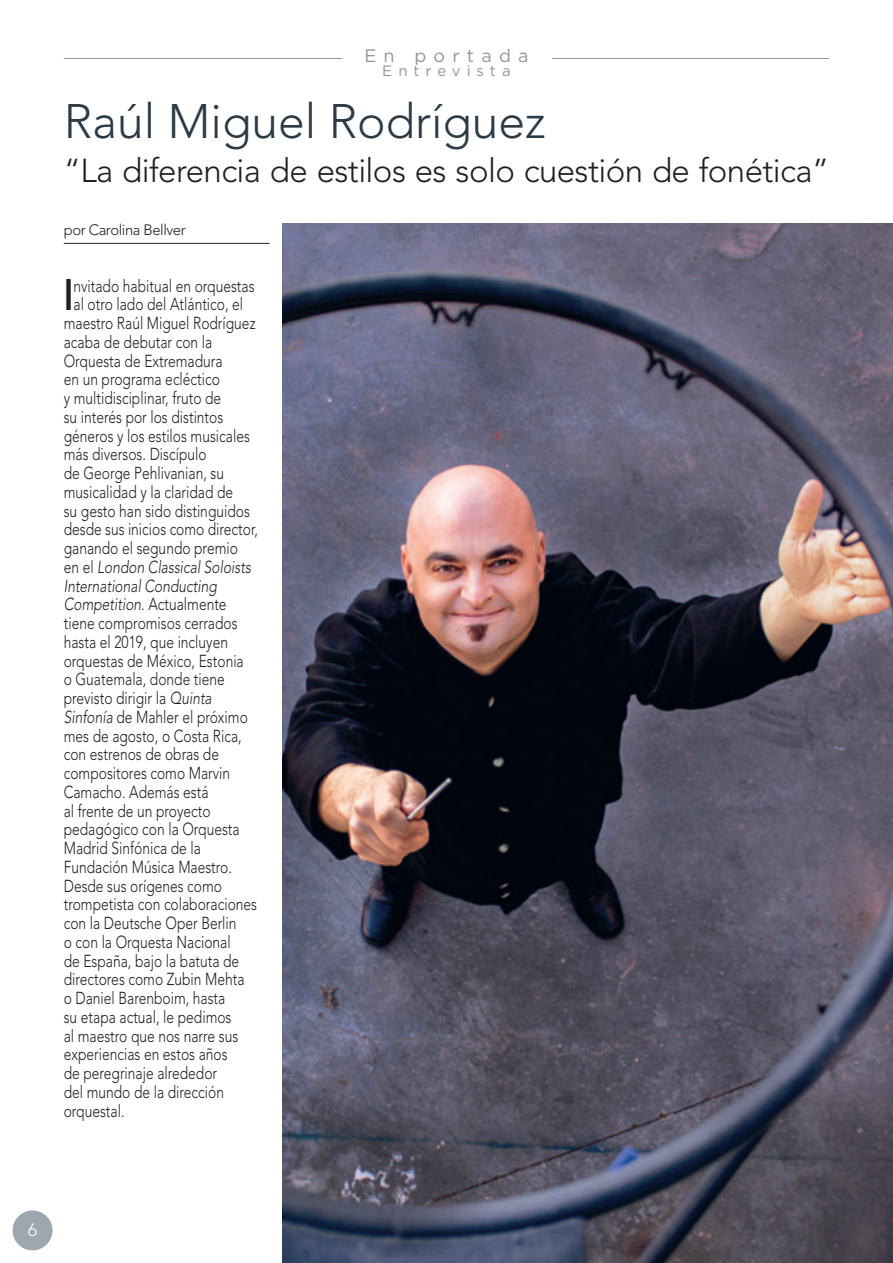
<style>
.page{position:relative;width:893px;height:1263px;background:#fff}
.page>*{position:absolute;margin:0;border:0;box-sizing:border-box;transform-origin:0 0}
.t1{font:300 48px "Avenir LT Std";color:#2b3a45}
.t2{font:800 43.8px "Avenir LT Std";color:#231f20;scale:.8 1}
.t3{font:300 33px "Avenir LT Std";letter-spacing:-.02em;color:#231f20}
.t4{font:18px "Gotham HTF";letter-spacing:.4em;color:#939598}
.t5{font:300 18px "Avenir LT Std";color:#fff}
.t6{font:300 17.25px "Avenir LT Std";color:#231f20;scale:.8 1}
.t7{font:italic 300 17.25px "Avenir LT Std";color:#231f20;scale:.8 1}
.t8{font:300 15px "Avenir LT Std";letter-spacing:-.03em;color:#231f20}
.t9{font:15px "Gotham HTF";letter-spacing:.4em;color:#939598}
.s1{font-style:normal}
.s2{font-style:italic}
</style>
<div class="page">
<img style="left:282px;top:223px;width:611px;height:1040px">
<div style="left:13px;top:1210px;width:39px;height:40px;background:#9da7ae;border-radius:50%"></div>
<hr style="left:64px;top:243px;width:205px;height:1px;background:#231f20">
<hr style="left:64px;top:58px;width:765px;height:1px;background:#939598">
<div style="left:342px;top:47px;width:209px;height:26px;background:#fff"></div>
<p class="t4" style="left:364px;top:46px;width:166px">En portada</p>
<p class="t9" style="left:382px;top:63px;width:130px">Entrevista</p>
<p class="t1" style="left:64px;top:94px;width:483px">Raúl Miguel Rodríguez</p>
<p class="t3" style="left:64px;top:151px;width:767px">“La diferencia de estilos es solo cuestión de fonética”</p>
<p class="t8" style="left:64px;top:221px;width:123px">por Carolina Bellver</p>
<p class="t2" style="left:64px;top:269px;width:14px">I</p>
<p class="t6" style="left:74px;top:275px;width:228px">nvitado habitual en orquestas</p>
<p class="t6" style="left:74px;top:294px;width:214px">al otro lado del Atlántico, el</p>
<p class="t6" style="left:64px;top:313px;width:241px">maestro Raúl Miguel Rodríguez</p>
<p class="t6" style="left:64px;top:332px;width:187px">acaba de debutar con la</p>
<p class="t6" style="left:64px;top:350px;width:200px">Orquesta de Extremadura</p>
<p class="t6" style="left:64px;top:369px;width:197px">en un programa ecléctico</p>
<p class="t6" style="left:64px;top:388px;width:198px">y multidisciplinar, fruto de</p>
<p class="t6" style="left:64px;top:407px;width:201px">su interés por los distintos</p>
<p class="t6" style="left:64px;top:425px;width:234px">géneros y los estilos musicales</p>
<p class="t6" style="left:64px;top:444px;width:180px">más diversos. Discípulo</p>
<p class="t6" style="left:64px;top:463px;width:202px">de George Pehlivanian, su</p>
<p class="t6" style="left:64px;top:482px;width:213px">musicalidad y la claridad de</p>
<p class="t6" style="left:64px;top:500px;width:234px">su gesto han sido distinguidos</p>
<p class="t6" style="left:64px;top:519px;width:244px">desde sus inicios como director,</p>
<p class="t6" style="left:64px;top:538px;width:219px">ganando el segundo premio</p>
<p class="t7" style="left:64px;top:557px;width:235px"><span class="s1">en el</span> London Classical Soloists</p>
<p class="t7" style="left:64px;top:575px;width:193px">International Conducting</p>
<p class="t6" style="left:64px;top:594px;width:205px"><span class="s2">Competition</span>. Actualmente</p>
<p class="t6" style="left:64px;top:613px;width:219px">tiene compromisos cerrados</p>
<p class="t6" style="left:64px;top:632px;width:207px">hasta el 2019, que incluyen</p>
<p class="t6" style="left:64px;top:650px;width:227px">orquestas de México, Estonia</p>
<p class="t6" style="left:64px;top:669px;width:203px">o Guatemala, donde tiene</p>
<p class="t6" style="left:64px;top:688px;width:186px">previsto dirigir la <span class="s2">Quinta</span></p>
<p class="t6" style="left:64px;top:707px;width:232px"><span class="s2">Sinfonía</span> de Mahler el próximo</p>
<p class="t6" style="left:64px;top:725px;width:224px">mes de agosto, o Costa Rica,</p>
<p class="t6" style="left:64px;top:744px;width:196px">con estrenos de obras de</p>
<p class="t6" style="left:64px;top:763px;width:210px">compositores como Marvin</p>
<p class="t6" style="left:64px;top:782px;width:182px">Camacho. Además está</p>
<p class="t6" style="left:64px;top:800px;width:185px">al frente de un proyecto</p>
<p class="t6" style="left:64px;top:819px;width:221px">pedagógico con la Orquesta</p>
<p class="t6" style="left:64px;top:838px;width:173px">Madrid Sinfónica de la</p>
<p class="t6" style="left:64px;top:857px;width:212px">Fundación Música Maestro.</p>
<p class="t6" style="left:64px;top:875px;width:199px">Desde sus orígenes como</p>
<p class="t6" style="left:64px;top:894px;width:243px">trompetista con colaboraciones</p>
<p class="t6" style="left:64px;top:913px;width:218px">con la Deutsche Oper Berlin</p>
<p class="t6" style="left:64px;top:932px;width:210px">o con la Orquesta Nacional</p>
<p class="t6" style="left:64px;top:950px;width:221px">de España, bajo la batuta de</p>
<p class="t6" style="left:64px;top:969px;width:227px">directores como Zubin Mehta</p>
<p class="t6" style="left:64px;top:988px;width:204px">o Daniel Barenboim, hasta</p>
<p class="t6" style="left:64px;top:1007px;width:211px">su etapa actual, le pedimos</p>
<p class="t6" style="left:64px;top:1025px;width:220px">al maestro que nos narre sus</p>
<p class="t6" style="left:64px;top:1044px;width:206px">experiencias en estos años</p>
<p class="t6" style="left:64px;top:1063px;width:193px">de peregrinaje alrededor</p>
<p class="t6" style="left:64px;top:1082px;width:202px">del mundo de la dirección</p>
<p class="t6" style="left:64px;top:1101px;width:78px">orquestal.</p>
<p class="t5" style="left:23px;top:1219px;width:20px">3 26</p>
</div>
